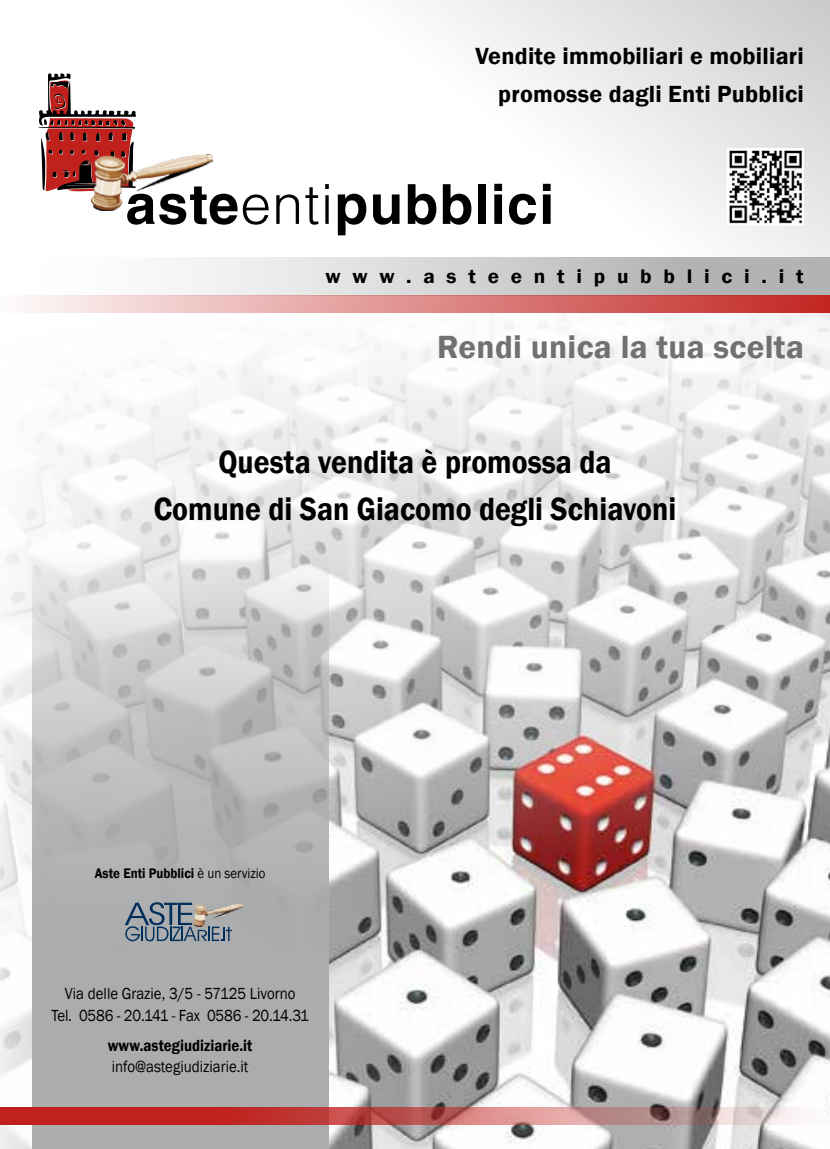
<style>
.page{position:relative;width:830px;height:1149px;background:#fff}
.page>*{position:absolute;margin:0;border:0;box-sizing:border-box;transform-origin:0 0}
.t1{font:700 55.2px "Helvetica LT Std";letter-spacing:.02em;color:#000}
.t2{font:600 33px/47px "Franklin Gothic";color:#000;text-align:center;scale:.9 1}
.t3{font:600 33px "Franklin Gothic";letter-spacing:.01em;color:#707172}
.t4{font:600 24px/37.3px "Franklin Gothic";letter-spacing:.01em;color:#000;text-align:right}
.t5{font:600 20.1px "Franklin Gothic";letter-spacing:.555em;color:#000;scale:1.05 1}
.t6{font:16.5px/21.3px "Franklin Gothic";color:#000;text-align:center;scale:.9 1}
.t7{font:600 16.5px "Franklin Gothic";color:#000;scale:.9 1}
.t8{font:600 14.25px "Franklin Gothic";color:#000;scale:.9 1}
.s1{font-weight:300}
.s2{font-weight:400}
</style>
<div class="page">
<img style="left:0;top:364px;width:829px;height:784px">
<svg style="left:32px;top:550px;width:296px;height:598px;background:#bababc"></svg>
<svg style="left:290px;top:0;width:539px;height:375px"></svg>
<div style="left:0;top:257px;width:829px;height:38px;background:linear-gradient(to right,#fff,#a8aaab)"></div>
<div style="left:0;top:295px;width:829px;height:18px;background:linear-gradient(to right,#fefbfb,#c12521)"></div>
<svg style="left:125px;top:901px;width:106px;height:40px;background:#778695"></svg>
<img style="left:193px;top:904px;width:49px;height:22px">
<svg style="left:0;top:1106px;width:829px;height:17px;background:#c26866"></svg>
<svg style="left:38px;top:73px;width:98px;height:118px"></svg>
<img style="left:91px;top:155px;width:121px;height:55px">
<img style="left:728px;top:150px;width:73px;height:73px">
<div style="left:726px;top:148px;width:77px;height:77px;border:1px solid #fff"></div>
<h3 class="t4" style="left:475px;top:38px;width:330px">Vendite immobiliari e mobiliari promosse dagli Enti Pubblici</h3>
<h1 class="t1" style="left:125px;top:171px;width:430px">aste<span class="s1">enti</span>pubblici</h1>
<p class="t5" style="left:325px;top:264px;width:456px">www.asteentipubblici.it</p>
<h2 class="t3" style="left:437px;top:327px;width:368px">Rendi unica la tua scelta</h2>
<h2 class="t2" style="left:154px;top:439px;width:582px">Questa vendita è promossa da<br>Comune di San Giacomo degli Schiavoni</h2>
<p class="t8" style="left:95px;top:864px;width:191px">Aste Enti Pubblici <span class="s2">è un servizio</span></p>
<p class="t6" style="left:51px;top:983px;width:287px">Via delle Grazie, 3/5 - 57125 Livorno<br>Tel. 0586 - 20.141 - Fax 0586 - 20.14.31</p>
<p class="t7" style="left:108px;top:1034px;width:162px">www.astegiudiziarie.it</p>
<p class="t6" style="left:112px;top:1055px;width:153px">info@astegiudiziarie.it</p>
</div>
